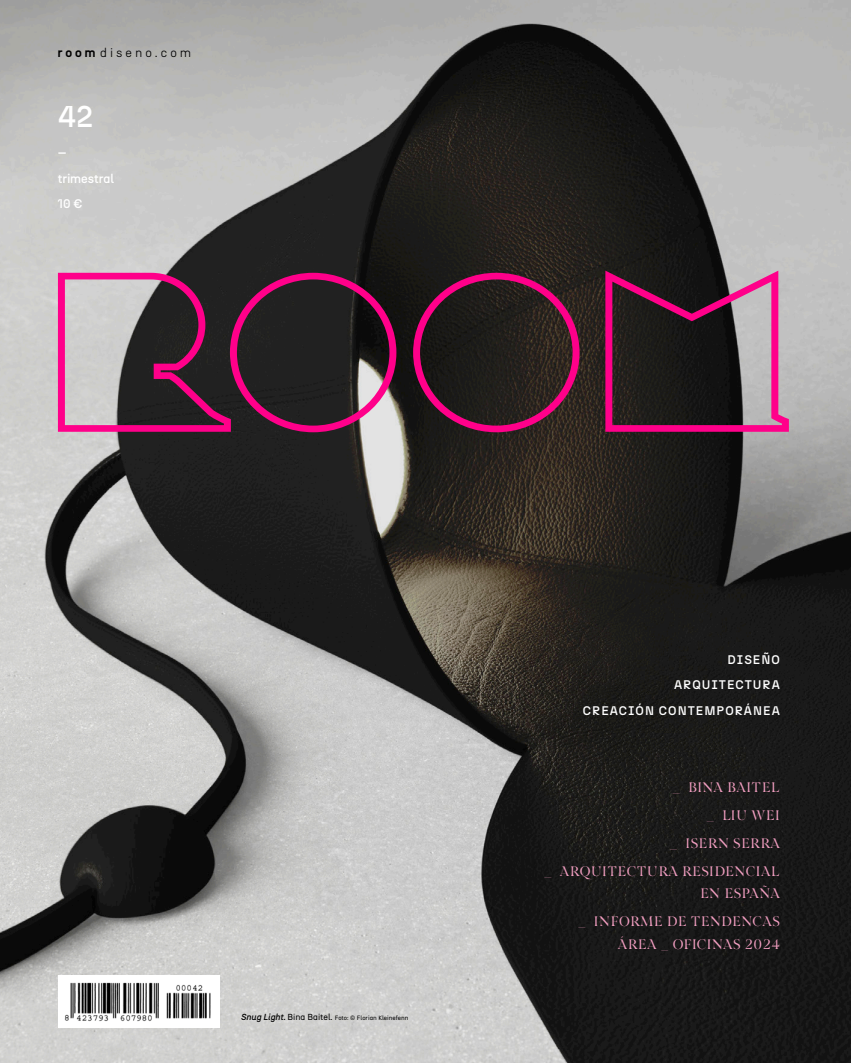
<style>
.page{position:relative;width:851px;height:1063px;background:#fff}
.page>*{position:absolute;margin:0;border:0;box-sizing:border-box;transform-origin:0 0}
.t1{font:500 30px "N27";color:#fff}
.t2{font:500 15px "N27";color:#fff}
.t3{font:13.75px/22.5px "Scilla";letter-spacing:.04em;color:#f19ec0;text-align:right}
.t4{font:13.75px/22.5px "Scilla";letter-spacing:.02em;color:#f19ec0;text-align:right}
.t5{font:500 12.5px "N27";letter-spacing:.08em;color:#fff}
.t6{font:300 12.5px "N27";letter-spacing:.24em;color:#000}
.t7{font:500 12.5px/25.5px "N27";color:#fff}
.Piefoto{font:6.25px "N27";color:#000}
.s1{font-weight:700}
.s2{font-weight:500;font-style:italic;font-size:8.75px}
.s3{font-size:8.75px}
</style>
<div class="page">
<img style="left:0;top:0;width:851px;height:1063px">
<svg style="left:605px;top:271px;width:184px;height:161px"></svg>
<svg style="left:413px;top:273px;width:166px;height:159px"></svg>
<svg style="left:58px;top:273px;width:338px;height:159px"></svg>
<img style="left:58px;top:975px;width:161px;height:53px">
<p class="t6" style="left:58px;top:45px;width:135px"><span class="s1">room</span> diseno.com</p>
<p class="t1" style="left:58px;top:98px;width:37px">42</p>
<p class="t2" style="left:58px;top:138px;width:10px">_</p>
<p class="t7" style="left:58px;top:166px;width:57px">trimestral<br>10 €</p>
<p class="Piefoto" style="left:241px;top:1014px;width:169px"><span class="s2">Snug Light.</span> <span class="s3">Bina Baitel.</span> Foto: © Florian Kleinefenn</p>
<p class="t5" style="left:727px;top:652px;width:54px">DISEÑO</p>
<p class="t5" style="left:674px;top:677px;width:107px">ARQUITECTURA</p>
<p class="t5" style="left:583px;top:703px;width:198px">CREACIÓN CONTEMPORÁNEA</p>
<p class="t3" style="left:672px;top:776px;width:109px">_ BINA BAITEL</p>
<p class="t3" style="left:706px;top:804px;width:75px">_ LIU WEI</p>
<p class="t3" style="left:670px;top:832px;width:111px">_ ISERN SERRA</p>
<p class="t3" style="left:544px;top:860px;width:237px">_ ARQUITECTURA RESIDENCIAL<br>EN ESPAÑA</p>
<p class="t4" style="left:578px;top:910px;width:203px">_ INFORME DE TENDENCAS<br>ÁREA _ OFICINAS 2024</p>
</div>
